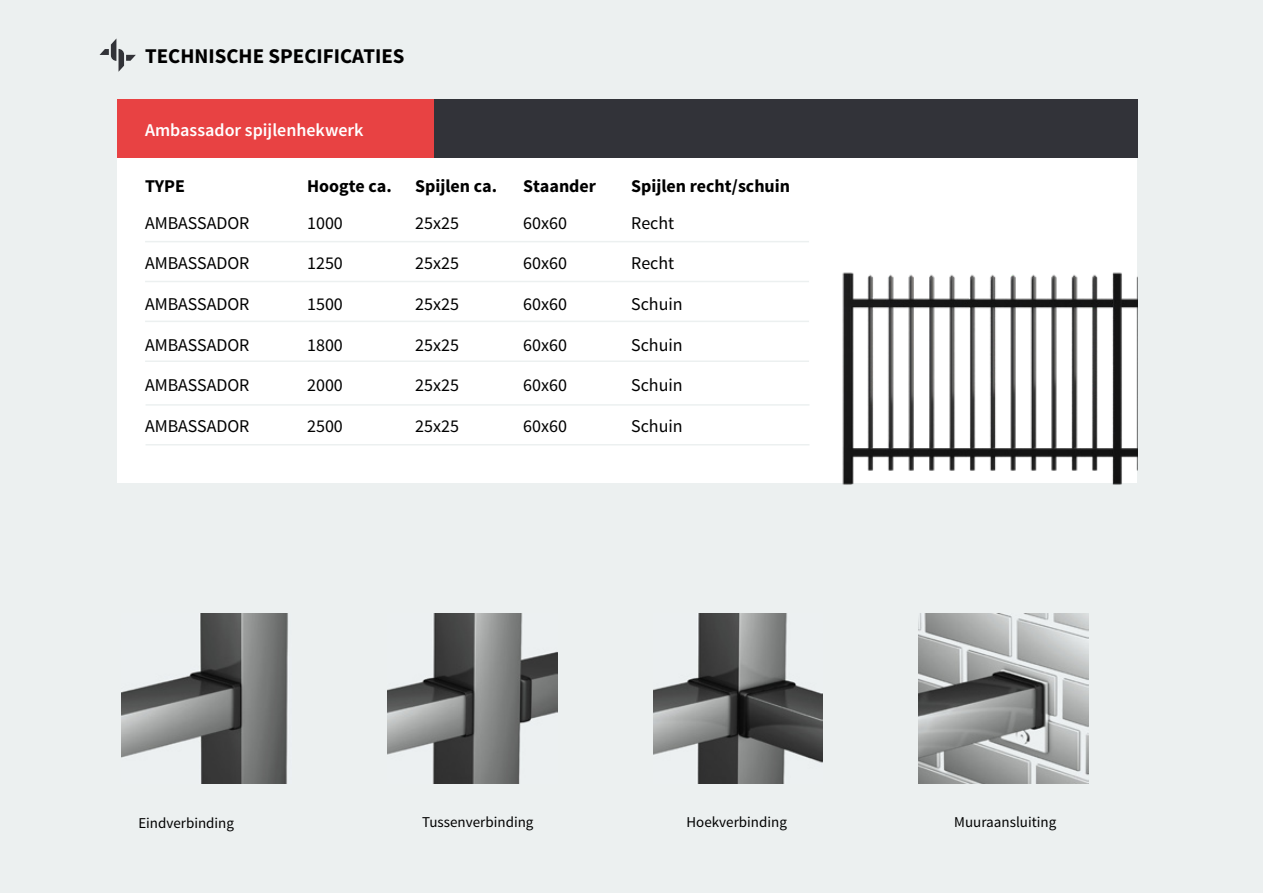
<style>
.page{position:relative;width:1263px;height:893px;background:#ecf0f0}
.page>*{position:absolute;margin:0;border:0;box-sizing:border-box;transform-origin:0 0}
.t1{font:700 21px "Source Sans Pro";color:#000}
.t2{font:18px "Source Sans Pro";color:#000}
.t3{font:700 18px "Source Sans Pro";color:#000}
.t4{font:600 18px "Source Sans Pro";color:#fff}
.t5{font:15px "Source Sans Pro";color:#000}
</style>
<div class="page">
<svg style="left:100px;top:38px;width:36px;height:34px"></svg>
<div style="left:118px;top:100px;width:1019px;height:383px;background:#fff"></div>
<div style="left:118px;top:100px;width:1019px;height:58px;background:#323339"></div>
<div style="left:118px;top:100px;width:316px;height:58px;background:#e84243"></div>
<hr style="left:145px;top:241px;width:664px;height:1px;background:#ecf0f0">
<hr style="left:145px;top:281px;width:664px;height:1px;background:#ecf0f0">
<hr style="left:145px;top:321px;width:664px;height:1px;background:#ecf0f0">
<hr style="left:145px;top:360px;width:664px;height:2px;background:#ecf0f0">
<img style="left:842px;top:272px;width:295px;height:213px">
<hr style="left:146px;top:404px;width:663px;height:2px;background:#ecf0f0">
<hr style="left:146px;top:444px;width:663px;height:1px;background:#ecf0f0">
<img style="left:387px;top:613px;width:170px;height:170px">
<img style="left:653px;top:613px;width:170px;height:170px">
<img style="left:121px;top:613px;width:167px;height:170px">
<img style="left:919px;top:613px;width:170px;height:170px">
<p class="t1" style="left:145px;top:43px;width:261px">TECHNISCHE SPECIFICATIES</p>
<p class="t4" style="left:145px;top:119px;width:220px">Ambassador spijlenhekwerk</p>
<p class="t3" style="left:145px;top:175px;width:41px">TYPE</p>
<p class="t3" style="left:307px;top:175px;width:86px">Hoogte ca.</p>
<p class="t3" style="left:415px;top:175px;width:84px">Spijlen ca.</p>
<p class="t3" style="left:523px;top:175px;width:74px">Staander</p>
<p class="t3" style="left:631px;top:175px;width:160px">Spijlen recht/schuin</p>
<p class="t2" style="left:145px;top:212px;width:106px">AMBASSADOR</p>
<p class="t2" style="left:307px;top:212px;width:37px">1000</p>
<p class="t2" style="left:415px;top:212px;width:45px">25x25</p>
<p class="t2" style="left:523px;top:212px;width:45px">60x60</p>
<p class="t2" style="left:631px;top:212px;width:45px">Recht</p>
<p class="t2" style="left:145px;top:252px;width:106px">AMBASSADOR</p>
<p class="t2" style="left:307px;top:252px;width:37px">1250</p>
<p class="t2" style="left:415px;top:252px;width:45px">25x25</p>
<p class="t2" style="left:523px;top:252px;width:45px">60x60</p>
<p class="t2" style="left:631px;top:252px;width:45px">Recht</p>
<p class="t2" style="left:145px;top:293px;width:106px">AMBASSADOR</p>
<p class="t2" style="left:307px;top:293px;width:37px">1500</p>
<p class="t2" style="left:415px;top:293px;width:45px">25x25</p>
<p class="t2" style="left:523px;top:293px;width:45px">60x60</p>
<p class="t2" style="left:631px;top:293px;width:53px">Schuin</p>
<p class="t2" style="left:145px;top:333px;width:106px">AMBASSADOR</p>
<p class="t2" style="left:307px;top:333px;width:37px">1800</p>
<p class="t2" style="left:415px;top:333px;width:45px">25x25</p>
<p class="t2" style="left:523px;top:333px;width:45px">60x60</p>
<p class="t2" style="left:631px;top:333px;width:53px">Schuin</p>
<p class="t2" style="left:145px;top:374px;width:106px">AMBASSADOR</p>
<p class="t2" style="left:307px;top:374px;width:37px">2000</p>
<p class="t2" style="left:415px;top:374px;width:45px">25x25</p>
<p class="t2" style="left:523px;top:374px;width:45px">60x60</p>
<p class="t2" style="left:631px;top:374px;width:53px">Schuin</p>
<p class="t2" style="left:145px;top:414px;width:106px">AMBASSADOR</p>
<p class="t2" style="left:307px;top:414px;width:37px">2500</p>
<p class="t2" style="left:415px;top:414px;width:45px">25x25</p>
<p class="t2" style="left:523px;top:414px;width:45px">60x60</p>
<p class="t2" style="left:631px;top:414px;width:53px">Schuin</p>
<p class="t5" style="left:138px;top:814px;width:97px">Eindverbinding</p>
<p class="t5" style="left:422px;top:813px;width:113px">Tussenverbinding</p>
<p class="t5" style="left:687px;top:813px;width:102px">Hoekverbinding</p>
<p class="t5" style="left:954px;top:813px;width:104px">Muuraansluiting</p>
</div>
